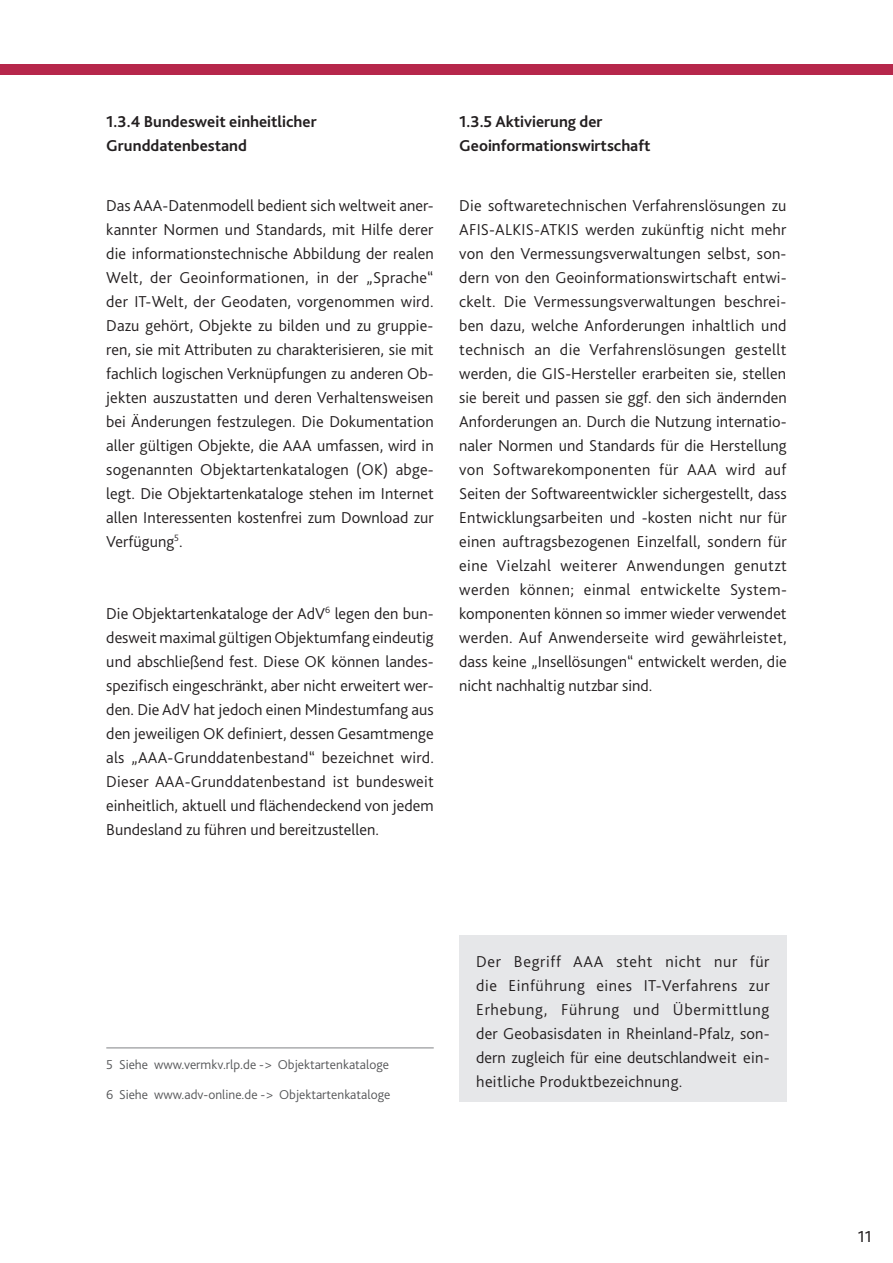
<style>
.page{position:relative;width:893px;height:1263px;background:#fff}
.page>*{position:absolute;margin:0;border:0;box-sizing:border-box;transform-origin:0 0}
.t1{font:300 16.5px/24px "Bliss 2";color:#231f20;text-align:justify}
.t2{font:700 16.5px/24px "Bliss 2";color:#231f20}
.t3{font:16.5px "Bliss 2";color:#231f20}
.t4{font:300 13.5px "Bliss 2";color:#57585a}
</style>
<div class="page">
<div style="left:459px;top:935px;width:328px;height:167px;background:#e6e7e9"></div>
<div style="left:0;top:64px;width:893px;height:10px;background:#b6274b"></div>
<hr style="left:106px;top:1047px;width:328px;height:1px;background:#808285">
<p class="t2" style="left:106px;top:109px;width:212px">1.3.4 Bundesweit einheitlicher<br>Grunddatenbestand</p>
<p class="t1" style="left:106px;top:193px;width:329px">Das AAA-Datenmodell bedient sich weltweit aner&shy;kannter normen und standards, mit Hilfe derer die informationstechnische Abbildung der realen Welt, der Geoinformationen, in der „sprache“ der IT-Welt, der Geodaten, vorgenommen wird.<br>Dazu gehört, objekte zu bilden und zu gruppie&shy;ren, sie mit Attributen zu charakterisieren, sie mit fachlich logischen Verknüpfungen zu anderen ob&shy;jekten auszustatten und deren Verhaltensweisen bei Änderungen festzulegen. Die Dokumentation aller gültigen objekte, die AAA umfassen, wird in sogenannten objektartenkatalogen (oK) abge&shy;legt. Die objektartenkataloge stehen im Internet allen Interessenten kostenfrei zum Download zur Verfügung<sup>5</sup>.</p>
<p class="t1" style="left:106px;top:601px;width:329px">Die objektartenkataloge der AdV<sup>6</sup> legen den bun&shy;desweit maximal gültigen objektumfang eindeutig und abschließend fest. Diese oK können landes&shy;spezifisch eingeschränkt, aber nicht erweitert wer&shy;den. Die AdV hat jedoch einen mindestumfang aus den jeweiligen oK definiert, dessen Gesamtmenge als „AAA-Grunddatenbestand“ bezeichnet wird.<br>Dieser AAA-Grunddatenbestand ist bundesweit einheitlich, aktuell und flächendeckend von jedem bundesland zu führen und bereitzustellen.</p>
<p class="t2" style="left:459px;top:109px;width:193px">1.3.5 Aktivierung der<br>Geoinformationswirtschaft</p>
<p class="t1" style="left:459px;top:193px;width:329px">Die softwaretechnischen Verfahrenslösungen zu AFIs-ALKIs-ATKIs werden zukünftig nicht mehr von den Vermessungsverwaltungen selbst, son&shy;dern von den Geoinformationswirtschaft entwi&shy;ckelt. Die Vermessungsverwaltungen beschrei&shy;ben dazu, welche Anforderungen inhaltlich und technisch an die Verfahrenslösungen gestellt werden, die GIs-Hersteller erarbeiten sie, stellen sie bereit und passen sie ggf. den sich ändernden Anforderungen an. Durch die nutzung internatio&shy;naler normen und standards für die Herstellung von softwarekomponenten für AAA wird auf seiten der softwareentwickler sichergestellt, dass entwicklungsarbeiten und -kosten nicht nur für einen auftragsbezogenen einzelfall, sondern für eine Vielzahl weiterer Anwendungen genutzt werden können; einmal entwickelte system&shy;komponenten können so immer wieder verwendet werden. Auf Anwenderseite wird gewährleistet, dass keine „Insellösungen“ entwickelt werden, die nicht nachhaltig nutzbar sind.</p>
<p class="t4" style="left:106px;top:1056px;width:284px">5 siehe www.vermkv.rlp.de -&gt; objektartenkataloge</p>
<p class="t4" style="left:106px;top:1086px;width:286px">6 siehe www.adv-online.de -&gt; objektartenkataloge</p>
<p class="t1" style="left:476px;top:949px;width:295px">Der begriff AAA steht nicht nur für die einführung eines IT-Verfahrens zur erhebung, Führung und übermittlung der Geobasisdaten in rheinland-pfalz, son&shy;dern zugleich für eine deutschlandweit ein&shy;heitliche produktbezeichnung.</p>
<p class="t3" style="left:858px;top:1226px;width:15px">11</p>
</div>
